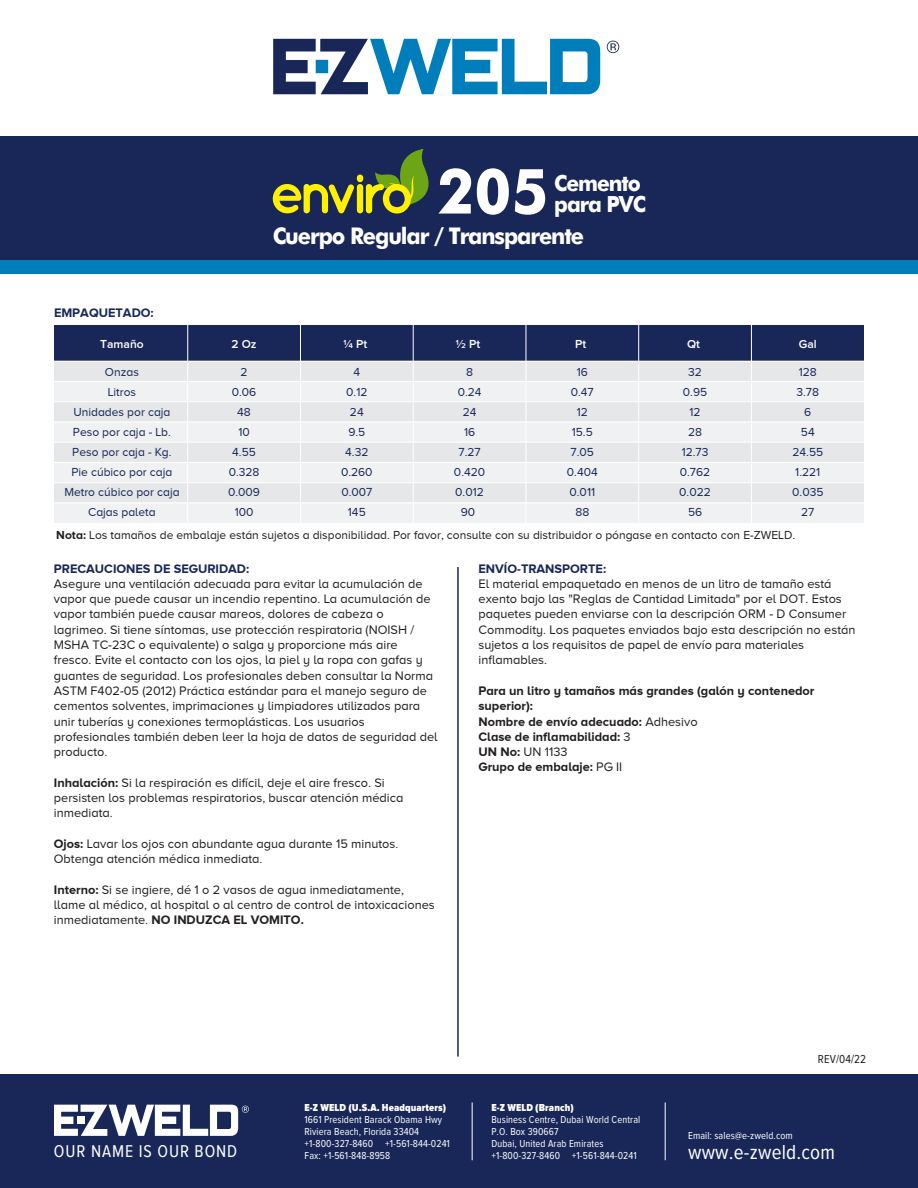
<style>
.page{position:relative;width:918px;height:1188px;background:#fff}
.page>*{position:absolute;margin:0;border:0;box-sizing:border-box;transform-origin:0 0}
.t1{font:700 62.55px "Futura";color:#fff;scale:.95 1}
.t2{font:700 22.95px "Futura";letter-spacing:-.05em;color:#fff;scale:.95 1}
.t3{font:700 22.2px/21px "Futura";letter-spacing:-.05em;color:#fff;scale:.95 1}
.t4{font:21px "Proxima Nova Cond";letter-spacing:.01em;color:#fff}
.t5{font:17.7px "Proxima Nova Cond";letter-spacing:.05em;color:#fff}
.t6{font:12.75px/15.3px "Proxima Nova A";color:#231f20}
.t7{font:700 12.75px/15.3px "Proxima Nova A";color:#231f20}
.t8{font:700 12.75px "Proxima Nova A";color:#182757}
.t9{font:12px/20px "Proxima Nova A";color:#182757;text-align:center}
.t10{font:12px "Proxima Nova A";color:#231f20}
.t11{font:600 12px "Proxima Nova";color:#fff}
.t12{font:12px "Proxima Nova Cond";letter-spacing:.01em;color:#231f20}
.t13{font:10.5px/12px "Proxima Nova Cond";letter-spacing:.01em;color:#fff}
.t14{font:900 10.5px "Proxima Nova Cond";letter-spacing:.01em;color:#fff}
.s1{font-weight:700}
.s2{font-weight:400}
</style>
<div class="page">
<div style="left:0;top:1075px;width:918px;height:113px;background:#182757"></div>
<hr style="left:665px;top:1102px;width:1px;height:58px;background:#fff">
<hr style="left:472px;top:1102px;width:1px;height:58px;background:#fff">
<svg style="left:273px;top:39px;width:346px;height:55px"></svg>
<div style="left:0;top:137px;width:918px;height:123px;background:#182757"></div>
<div style="left:0;top:260px;width:918px;height:14px;background:#007dbb"></div>
<div style="left:54px;top:325px;width:810px;height:36px;background:#182757"></div>
<div style="left:54px;top:361px;width:810px;height:20px;background:#e6e7e9"></div>
<div style="left:54px;top:381px;width:810px;height:21px;background:#f0f1f2"></div>
<div style="left:54px;top:402px;width:810px;height:20px;background:#e6e7e9"></div>
<div style="left:54px;top:422px;width:810px;height:20px;background:#f0f1f2"></div>
<div style="left:54px;top:442px;width:810px;height:20px;background:#e6e7e9"></div>
<div style="left:54px;top:462px;width:810px;height:21px;background:#f0f1f2"></div>
<div style="left:54px;top:483px;width:810px;height:20px;background:#e6e7e9"></div>
<div style="left:54px;top:503px;width:810px;height:20px;background:#f0f1f2"></div>
<hr style="left:187px;top:325px;width:1px;height:198px;background:#fff">
<hr style="left:54px;top:381px;width:810px;height:1px;background:#fff">
<hr style="left:54px;top:361px;width:810px;height:1px;background:#fff">
<hr style="left:54px;top:401px;width:810px;height:1px;background:#fff">
<hr style="left:54px;top:421px;width:810px;height:2px;background:#fff">
<hr style="left:54px;top:442px;width:810px;height:1px;background:#fff">
<hr style="left:54px;top:462px;width:810px;height:1px;background:#fff">
<hr style="left:54px;top:482px;width:810px;height:1px;background:#fff">
<hr style="left:54px;top:502px;width:810px;height:2px;background:#fff">
<hr style="left:413px;top:325px;width:1px;height:198px;background:#fff">
<hr style="left:300px;top:325px;width:1px;height:198px;background:#fff">
<hr style="left:526px;top:325px;width:1px;height:198px;background:#fff">
<hr style="left:638px;top:325px;width:1px;height:198px;background:#fff">
<hr style="left:751px;top:325px;width:1px;height:198px;background:#fff">
<hr style="left:457px;top:567px;width:2px;height:490px;background:#182757">
<svg style="left:54px;top:1105px;width:195px;height:31px"></svg>
<svg style="left:273px;top:149px;width:156px;height:65px"></svg>
<h1 class="t1" style="left:437px;top:145px;width:118px">205</h1>
<h3 class="t3" style="left:554px;top:171px;width:98px">Cemento para PVC</h3>
<h2 class="t2" style="left:273px;top:219px;width:329px">Cuerpo Regular / Transparente</h2>
<p class="t8" style="left:54px;top:306px;width:101px">EMPAQUETADO:</p>
<p class="t11" style="left:100px;top:337px;width:45px">Tamaño</p>
<p class="t11" style="left:343px;top:337px;width:25px">¼ Pt</p>
<p class="t11" style="left:456px;top:337px;width:26px">½ Pt</p>
<p class="t11" style="left:575px;top:337px;width:13px">Pt</p>
<p class="t11" style="left:687px;top:337px;width:15px">Qt</p>
<p class="t11" style="left:799px;top:337px;width:19px">Gal</p>
<p class="t9" style="left:64px;top:362px;width:117px">Onzas<br>Litros<br>Unidades por caja<br>Peso por caja - Lb.<br>Peso por caja - Kg.<br>Pie cúbico por caja<br>Metro cúbico por caja<br>Cajas paleta</p>
<p class="t9" style="left:341px;top:362px;width:33px">4<br>0.12<br>24<br>9.5<br>4.32<br>0.260<br>0.007<br>145</p>
<p class="t9" style="left:454px;top:362px;width:33px">8<br>0.24<br>24<br>16<br>7.27<br>0.420<br>0.012<br>90</p>
<p class="t9" style="left:567px;top:362px;width:32px">16<br>0.47<br>12<br>15.5<br>7.05<br>0.404<br>0.011<br>88</p>
<p class="t9" style="left:679px;top:362px;width:33px">32<br>0.95<br>12<br>28<br>12.73<br>0.762<br>0.022<br>56</p>
<p class="t9" style="left:792px;top:362px;width:33px">128<br>3.78<br>6<br>54<br>24.55<br>1.221<br>0.035<br>27</p>
<p class="t11" style="left:232px;top:337px;width:27px">2 Oz</p>
<p class="t9" style="left:228px;top:362px;width:33px">2<br>0.06<br>48<br>10<br>4.55<br>0.328<br>0.009<br>100</p>
<p class="t10" style="left:56px;top:528px;width:740px"><span class="s1">Nota:</span> Los tamaños de embalaje están sujetos a disponibilidad. Por favor, consulte con su distribuidor o póngase en contacto con E-ZWELD.</p>
<p class="t8" style="left:54px;top:561px;width:197px">PRECAUCIONES DE SEGURIDAD:</p>
<p class="t6" style="left:54px;top:576px;width:385px">Asegure una ventilación adecuada para evitar la acumulación de vapor que puede causar un incendio repentino. La acumulación de vapor también puede causar mareos, dolores de cabeza o lagrimeo. Si tiene síntomas, use protección respiratoria (NOISH / MSHA TC-23C o equivalente) o salga y proporcione más aire fresco. Evite el contacto con los ojos, la piel y la ropa con gafas y guantes de seguridad. Los profesionales deben consultar la Norma ASTM F402-05 (2012) Práctica estándar para el manejo seguro de cementos solventes, imprimaciones y limpiadores utilizados para unir tuberías y conexiones termoplásticas. Los usuarios profesionales también deben leer la hoja de datos de seguridad del producto.</p>
<p class="t6" style="left:54px;top:775px;width:351px"><span class="s1">Inhalación:</span> Si la respiración es difícil, deje el aire fresco. Si persisten los problemas respiratorios, buscar atención médica inmediata.</p>
<p class="t6" style="left:54px;top:836px;width:346px"><span class="s1">Ojos:</span> Lavar los ojos con abundante agua durante 15 minutos.<br>Obtenga atención médica inmediata.</p>
<p class="t6" style="left:54px;top:882px;width:383px"><span class="s1">Interno:</span> Si se ingiere, dé 1 o 2 vasos de agua inmediatamente, llame al médico, al hospital o al centro de control de intoxicaciones inmediatamente. <span class="s1">NO INDUZCA EL VOMITO.</span></p>
<p class="t8" style="left:478px;top:561px;width:129px">ENVÍO-TRANSPORTE:</p>
<p class="t6" style="left:478px;top:576px;width:378px">El material empaquetado en menos de un litro de tamaño está exento bajo las "Reglas de Cantidad Limitada" por el DOT. Estos paquetes pueden enviarse con la descripción ORM - D Consumer Commodity. Los paquetes enviados bajo esta descripción no están sujetos a los requisitos de papel de envío para materiales inflamables.</p>
<p class="t7" style="left:478px;top:683px;width:338px">Para un litro y tamaños más grandes (galón y contenedor superior):<br>Nombre de envío adecuado: <span class="s2">Adhesivo<br></span>Clase de inflamabilidad: <span class="s2">3<br></span>UN No: <span class="s2">UN 1133<br></span>Grupo de embalaje: <span class="s2">PG II</span></p>
<p class="t12" style="left:818px;top:1054px;width:50px">REV/04/22</p>
<p class="t14" style="left:305px;top:1102px;width:143px">E-Z WELD (U.S.A. Headquarters)</p>
<p class="t13" style="left:305px;top:1114px;width:147px">1661 President Barack Obama Hwy<br>Riviera Beach, Florida 33404 +1-800-327-8460 +1-561-844-0241<br>Fax: +1-561-848-8958</p>
<p class="t14" style="left:491px;top:1102px;width:84px">E-Z WELD (Branch)</p>
<p class="t13" style="left:491px;top:1114px;width:150px">Business Centre, Dubai World Central<br>P.O. Box 390667<br>Dubai, United Arab Emirates +1-800-327-8460 +1-561-844-0241</p>
<p class="t13" style="left:688px;top:1130px;width:106px">Email: sales@e-zweld.com</p>
<h3 class="t5" style="left:54px;top:1143px;width:185px">OUR NAME IS OUR BOND</h3>
<h3 class="t4" style="left:688px;top:1143px;width:148px">www.e-zweld.com</h3>
</div>
